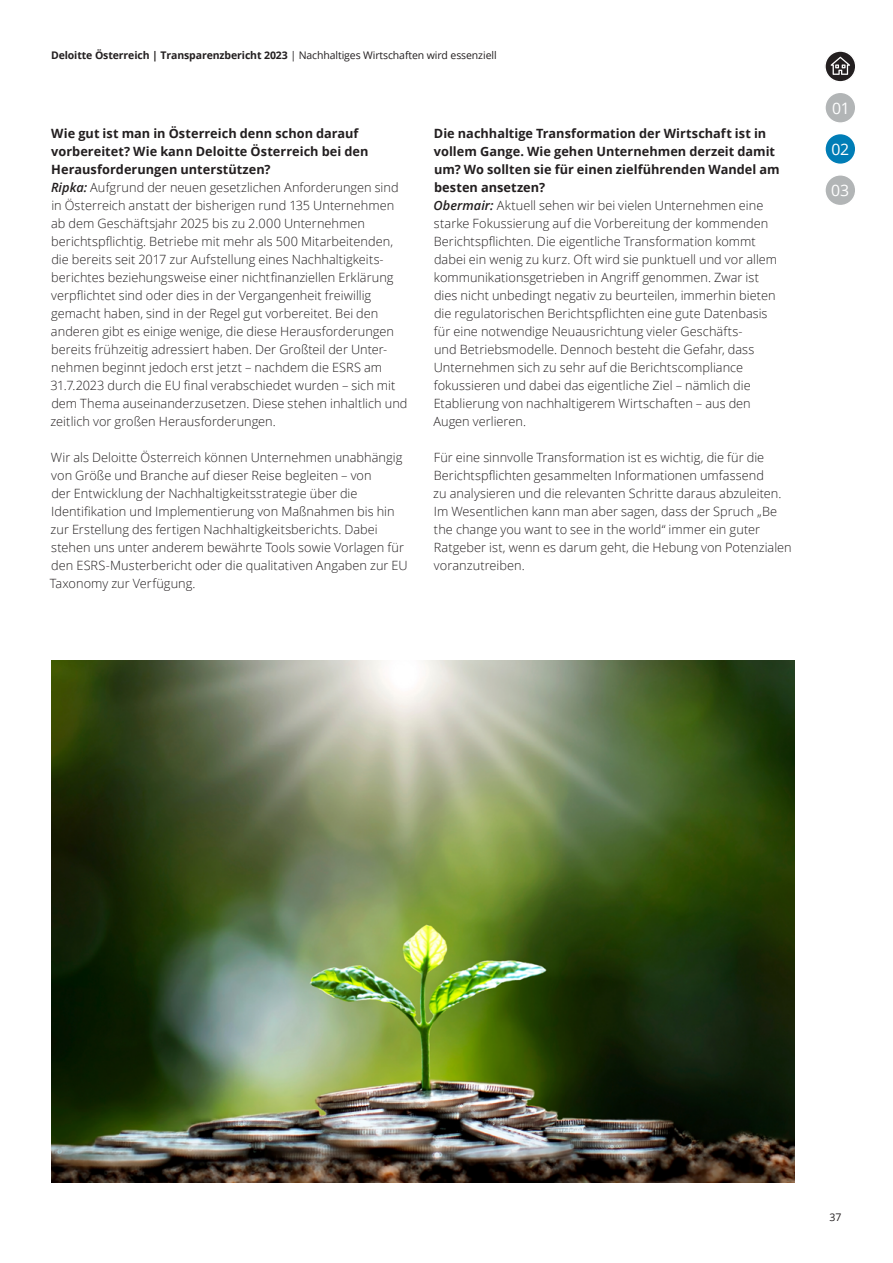
<style>
.page{position:relative;width:893px;height:1263px;background:#fff}
.page>*{position:absolute;margin:0;border:0;box-sizing:border-box;transform-origin:0 0}
.t1{font:15.75px "Open Sans";color:#fff}
.t2{font:300 12.75px/18px "Open Sans";color:#231f20}
.t3{font:700 10.5px "Open Sans";letter-spacing:-.01em;color:#231f20}
.t4{font:10.5px "Open Sans";color:#231f20}
.s1{font-weight:400}
.s2{font-weight:700}
.s3{font-weight:600;font-style:italic}
</style>
<div class="page">
<div style="left:825px;top:175px;width:31px;height:31px;background:#b2b5b6;border-radius:50%"></div>
<div style="left:824px;top:174px;width:32px;height:32px;border:2px solid #fff;border-radius:50%"></div>
<div style="left:825px;top:134px;width:31px;height:30px;background:#007db6;border-radius:50%"></div>
<div style="left:824px;top:133px;width:32px;height:32px;border:2px solid #fff;border-radius:50%"></div>
<div style="left:825px;top:92px;width:31px;height:31px;background:#b2b5b6;border-radius:50%"></div>
<div style="left:824px;top:92px;width:32px;height:32px;border:2px solid #fff;border-radius:50%"></div>
<svg style="left:827px;top:53px;width:26px;height:27px"></svg>
<div style="left:824px;top:50px;width:32px;height:33px;border:2px solid #fff;border-radius:50%"></div>
<img style="left:52px;top:660px;width:742px;height:522px">
<p class="t3" style="left:51px;top:48px;width:447px">Deloitte Österreich | Transparenzbericht 2023 <span class="s1">| Nachhaltiges Wirtschaften wird essenziell</span></p>
<p class="t2" style="left:50px;top:124px;width:359px"><span class="s2">Wie gut ist man in Österreich denn schon darauf vorbereitet? Wie kann Deloitte Österreich bei den Herausforderungen unterstützen?<br></span><span class="s3">Ripka:</span> Aufgrund der neuen gesetzlichen Anforderungen sind in Österreich anstatt der bisherigen rund 135 Unternehmen ab dem Geschäftsjahr 2025 bis zu 2.000 Unternehmen berichtspflichtig. Betriebe mit mehr als 500 Mitarbeitenden, die bereits seit 2017 zur Aufstellung eines Nachhaltigkeits&shy;berichtes beziehungsweise einer nichtfinanziellen Erklärung verpflichtet sind oder dies in der Vergangenheit freiwillig gemacht haben, sind in der Regel gut vorbereitet. Bei den anderen gibt es einige wenige, die diese Herausforderungen bereits frühzeitig adressiert haben. Der Großteil der Unter&shy;nehmen beginnt jedoch erst jetzt – nachdem die ESRS am 31.7.2023 durch die EU final verabschiedet wurden – sich mit dem Thema auseinanderzusetzen. Diese stehen inhaltlich und zeitlich vor großen Herausforderungen.</p>
<p class="t2" style="left:50px;top:448px;width:359px">Wir als Deloitte Österreich können Unternehmen unabhängig von Größe und Branche auf dieser Reise begleiten – von<br>der Entwicklung der Nachhaltigkeitsstrategie über die Identifikation und Implementierung von Maßnahmen bis hin zur Erstellung des fertigen Nachhaltigkeitsberichts. Dabei stehen uns unter anderem bewährte Tools sowie Vorlagen für den ESRS-Musterbericht oder die qualitativen Angaben zur EU Taxonomy zur Verfügung.</p>
<p class="t2" style="left:433px;top:124px;width:348px"><span class="s2">Die nachhaltige Transformation der Wirtschaft ist in vollem Gange. Wie gehen Unternehmen derzeit damit um? Wo sollten sie für einen zielführenden Wandel am besten ansetzen?<br></span><span class="s3">Obermair:</span> Aktuell sehen wir bei vielen Unternehmen eine starke Fokussierung auf die Vorbereitung der kommenden Berichtspflichten. Die eigentliche Transformation kommt dabei ein wenig zu kurz. Oft wird sie punktuell und vor allem kommunikationsgetrieben in Angriff genommen. Zwar ist dies nicht unbedingt negativ zu beurteilen, immerhin bieten die regulatorischen Berichtspflichten eine gute Datenbasis für eine notwendige Neuausrichtung vieler Geschäfts-<br>und Betriebsmodelle. Dennoch besteht die Gefahr, dass Unternehmen sich zu sehr auf die Berichtscompliance fokussieren und dabei das eigentliche Ziel – nämlich die Etablierung von nachhaltigerem Wirtschaften – aus den Augen verlieren.</p>
<p class="t2" style="left:433px;top:448px;width:360px">Für eine sinnvolle Transformation ist es wichtig, die für die Berichtspflichten gesammelten Informationen umfassend<br>zu analysieren und die relevanten Schritte daraus abzuleiten.<br>Im Wesentlichen kann man aber sagen, dass der Spruch „Be the change you want to see in the world“ immer ein guter Ratgeber ist, wenn es darum geht, die Hebung von Potenzialen voranzutreiben.</p>
<p class="t1" style="left:832px;top:97px;width:19px">01</p>
<p class="t1" style="left:831px;top:138px;width:19px">02</p>
<p class="t1" style="left:831px;top:180px;width:19px">03</p>
<p class="t4" style="left:830px;top:1210px;width:13px">37</p>
</div>
